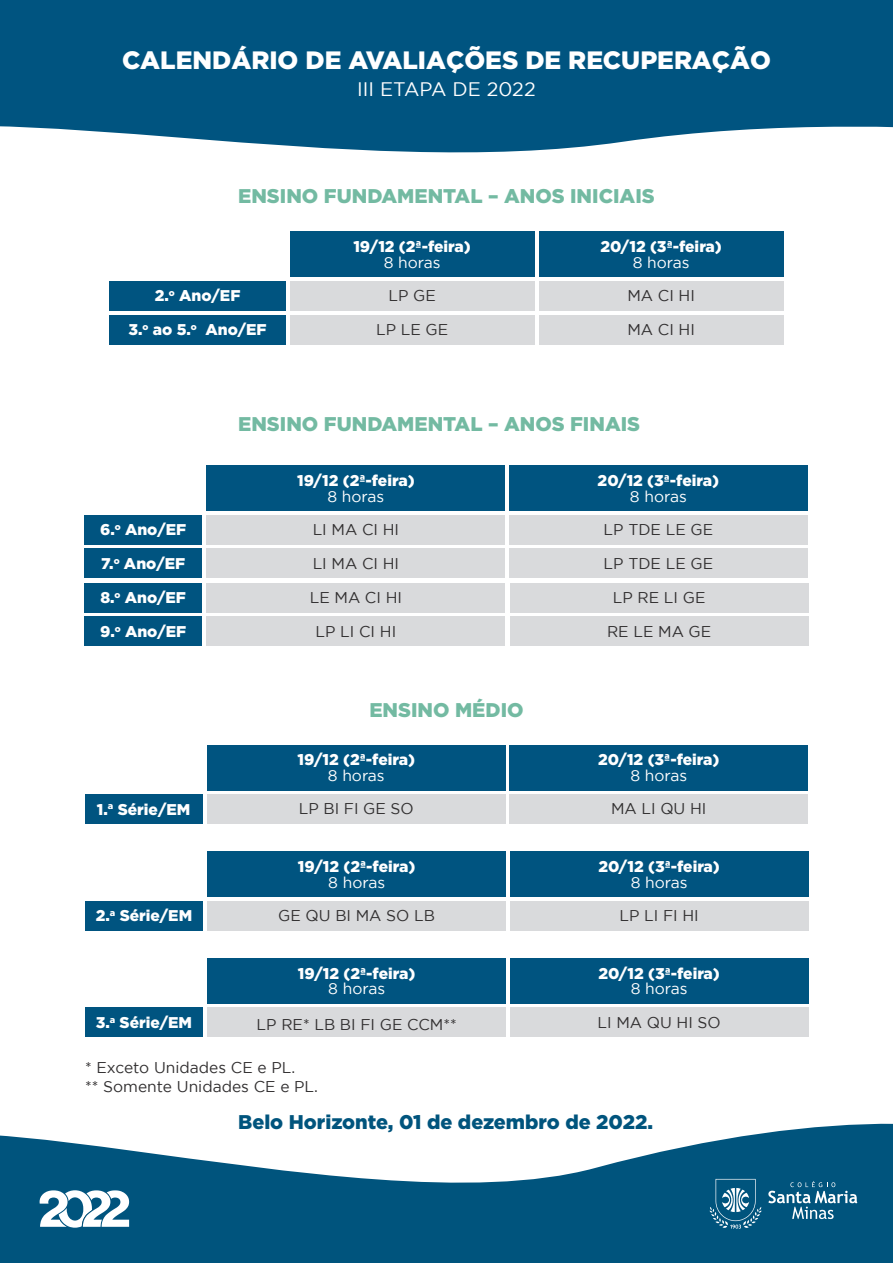
<style>
.page{position:relative;width:893px;height:1263px;background:#fff}
.page>*{position:absolute;margin:0;border:0;box-sizing:border-box;transform-origin:0 0}
.t1{font:900 25.05px "Gotham";color:#fff}
.t2{font:900 19.8px "Gotham";color:#73baa2}
.t3{font:900 19.8px "Gotham";color:#00547d}
.t4{font:19.5px "Gotham";color:#fff}
.t5{font:900 15.6px "Gotham";color:#fff}
.t6{font:15.6px "Gotham";color:#312f30}
.t7{font:15.6px "Gotham";color:#fff}
</style>
<div class="page">
<svg style="left:0;top:0;width:893px;height:153px;background:#17638b"></svg>
<div style="left:290px;top:232px;width:244px;height:45px;background:#005480"></div>
<div style="left:109px;top:281px;width:177px;height:30px;background:#005480"></div>
<div style="left:290px;top:281px;width:244px;height:30px;background:#d9dadc"></div>
<div style="left:109px;top:315px;width:177px;height:30px;background:#005480"></div>
<div style="left:290px;top:315px;width:244px;height:30px;background:#d9dadc"></div>
<div style="left:539px;top:232px;width:244px;height:45px;background:#005480"></div>
<div style="left:539px;top:281px;width:244px;height:30px;background:#d9dadc"></div>
<div style="left:539px;top:315px;width:244px;height:30px;background:#d9dadc"></div>
<div style="left:206px;top:466px;width:299px;height:45px;background:#005480"></div>
<div style="left:206px;top:515px;width:299px;height:30px;background:#d9dadc"></div>
<div style="left:206px;top:548px;width:299px;height:30px;background:#d9dadc"></div>
<div style="left:84px;top:515px;width:118px;height:30px;background:#005480"></div>
<div style="left:84px;top:548px;width:118px;height:30px;background:#005480"></div>
<div style="left:84px;top:583px;width:118px;height:30px;background:#005480"></div>
<div style="left:84px;top:616px;width:118px;height:30px;background:#005480"></div>
<div style="left:509px;top:466px;width:299px;height:45px;background:#005480"></div>
<div style="left:509px;top:515px;width:299px;height:30px;background:#d9dadc"></div>
<div style="left:509px;top:548px;width:299px;height:30px;background:#d9dadc"></div>
<div style="left:206px;top:583px;width:299px;height:30px;background:#d9dadc"></div>
<div style="left:206px;top:616px;width:299px;height:30px;background:#d9dadc"></div>
<div style="left:510px;top:583px;width:299px;height:30px;background:#d9dadc"></div>
<div style="left:510px;top:616px;width:299px;height:30px;background:#d9dadc"></div>
<div style="left:207px;top:745px;width:299px;height:45px;background:#005480"></div>
<div style="left:207px;top:794px;width:299px;height:30px;background:#d9dadc"></div>
<div style="left:85px;top:794px;width:117px;height:30px;background:#005480"></div>
<div style="left:509px;top:745px;width:299px;height:45px;background:#005480"></div>
<div style="left:509px;top:794px;width:299px;height:30px;background:#d9dadc"></div>
<div style="left:207px;top:958px;width:299px;height:46px;background:#005480"></div>
<div style="left:207px;top:1007px;width:299px;height:30px;background:#d9dadc"></div>
<div style="left:85px;top:1007px;width:118px;height:30px;background:#005480"></div>
<div style="left:510px;top:958px;width:299px;height:46px;background:#005480"></div>
<div style="left:510px;top:1007px;width:299px;height:30px;background:#d9dadc"></div>
<div style="left:207px;top:851px;width:299px;height:46px;background:#005480"></div>
<div style="left:85px;top:901px;width:118px;height:30px;background:#005480"></div>
<div style="left:510px;top:851px;width:299px;height:46px;background:#005480"></div>
<div style="left:207px;top:901px;width:299px;height:30px;background:#d9dadc"></div>
<div style="left:510px;top:901px;width:299px;height:30px;background:#d9dadc"></div>
<svg style="left:0;top:1123px;width:893px;height:140px;fill:#00547d"></svg>
<svg style="left:39px;top:1189px;width:94px;height:39px"></svg>
<svg style="left:768px;top:1181px;width:89px;height:38px;background:#307495"></svg>
<svg style="left:709px;top:1179px;width:53px;height:50px;background:#2f7395"></svg>
<p class="t1" style="left:122px;top:46px;width:650px">CALENDÁRIO DE AVALIAÇÕES DE RECUPERAÇÃO</p>
<p class="t4" style="left:357px;top:78px;width:180px">III ETAPA DE 2022</p>
<p class="t2" style="left:238px;top:184px;width:418px">ENSINO FUNDAMENTAL – ANOS INICIAIS</p>
<p class="t5" style="left:353px;top:238px;width:119px">19/12 (2ª-feira)</p>
<p class="t7" style="left:384px;top:254px;width:58px">8 horas</p>
<p class="t5" style="left:155px;top:286px;width:87px">2.<sup>o</sup> Ano/EF</p>
<p class="t5" style="left:128px;top:320px;width:140px">3.<sup>o</sup> ao 5.<sup>o</sup> Ano/EF</p>
<p class="t5" style="left:600px;top:238px;width:123px">20/12 (3ª-feira)</p>
<p class="t7" style="left:633px;top:254px;width:58px">8 horas</p>
<p class="t6" style="left:627px;top:287px;width:69px">MA CI HI</p>
<p class="t6" style="left:627px;top:321px;width:69px">MA CI HI</p>
<p class="t6" style="left:388px;top:287px;width:49px">LP GE</p>
<p class="t6" style="left:376px;top:321px;width:74px">LP LE GE</p>
<p class="t5" style="left:100px;top:521px;width:88px">6.<sup>o</sup> Ano/EF</p>
<p class="t5" style="left:101px;top:555px;width:85px">7.<sup>o</sup> Ano/EF</p>
<p class="t5" style="left:100px;top:589px;width:87px">8.<sup>o</sup> Ano/EF</p>
<p class="t5" style="left:100px;top:622px;width:88px">9.<sup>o</sup> Ano/EF</p>
<p class="t2" style="left:238px;top:413px;width:403px">ENSINO FUNDAMENTAL – ANOS FINAIS</p>
<p class="t5" style="left:297px;top:471px;width:119px">19/12 (2ª-feira)</p>
<p class="t7" style="left:327px;top:487px;width:58px">8 horas</p>
<p class="t6" style="left:313px;top:521px;width:88px">LI MA CI HI</p>
<p class="t6" style="left:313px;top:554px;width:88px">LI MA CI HI</p>
<p class="t6" style="left:310px;top:589px;width:94px">LE MA CI HI</p>
<p class="t6" style="left:316px;top:622px;width:82px">LP LI CI HI</p>
<p class="t2" style="left:369px;top:699px;width:156px">ENSINO MÉDIO</p>
<p class="t5" style="left:598px;top:471px;width:123px">20/12 (3ª-feira)</p>
<p class="t7" style="left:630px;top:487px;width:58px">8 horas</p>
<p class="t6" style="left:604px;top:521px;width:111px">LP TDE LE GE</p>
<p class="t6" style="left:604px;top:554px;width:111px">LP TDE LE GE</p>
<p class="t6" style="left:613px;top:589px;width:94px">LP RE LI GE</p>
<p class="t6" style="left:607px;top:622px;width:106px">RE LE MA GE</p>
<p class="t5" style="left:298px;top:751px;width:119px">19/12 (2ª-feira)</p>
<p class="t7" style="left:328px;top:767px;width:58px">8 horas</p>
<p class="t5" style="left:97px;top:800px;width:95px">1.<sup>a</sup> Série/EM</p>
<p class="t6" style="left:299px;top:800px;width:117px">LP BI FI GE SO</p>
<p class="t5" style="left:298px;top:857px;width:119px">19/12 (2ª-feira)</p>
<p class="t7" style="left:328px;top:873px;width:58px">8 horas</p>
<p class="t5" style="left:598px;top:751px;width:123px">20/12 (3ª-feira)</p>
<p class="t7" style="left:630px;top:767px;width:58px">8 horas</p>
<p class="t6" style="left:611px;top:800px;width:97px">MA LI QU HI</p>
<p class="t5" style="left:598px;top:857px;width:123px">20/12 (3ª-feira)</p>
<p class="t7" style="left:631px;top:873px;width:58px">8 horas</p>
<p class="t5" style="left:96px;top:906px;width:98px">2.<sup>a</sup> Série/EM</p>
<p class="t6" style="left:278px;top:907px;width:158px">GE QU BI MA SO LB</p>
<p class="t6" style="left:619px;top:907px;width:81px">LP LI FI HI</p>
<p class="t5" style="left:298px;top:964px;width:119px">19/12 (2ª-feira)</p>
<p class="t7" style="left:328px;top:980px;width:58px">8 horas</p>
<p class="t5" style="left:96px;top:1013px;width:98px">3.<sup>a</sup> Série/EM</p>
<p class="t6" style="left:257px;top:1015px;width:202px">LP RE* LB BI FI GE CCM**</p>
<p class="t5" style="left:598px;top:964px;width:123px">20/12 (3ª-feira)</p>
<p class="t7" style="left:631px;top:980px;width:58px">8 horas</p>
<p class="t6" style="left:597px;top:1013px;width:125px">LI MA QU HI SO</p>
<p class="t6" style="left:85px;top:1059px;width:212px">* Exceto Unidades CE e PL.</p>
<p class="t6" style="left:85px;top:1077px;width:234px">** Somente Unidades CE e PL.</p>
<p class="t3" style="left:238px;top:1110px;width:417px">Belo Horizonte, 01 de dezembro de 2022.</p>
</div>
